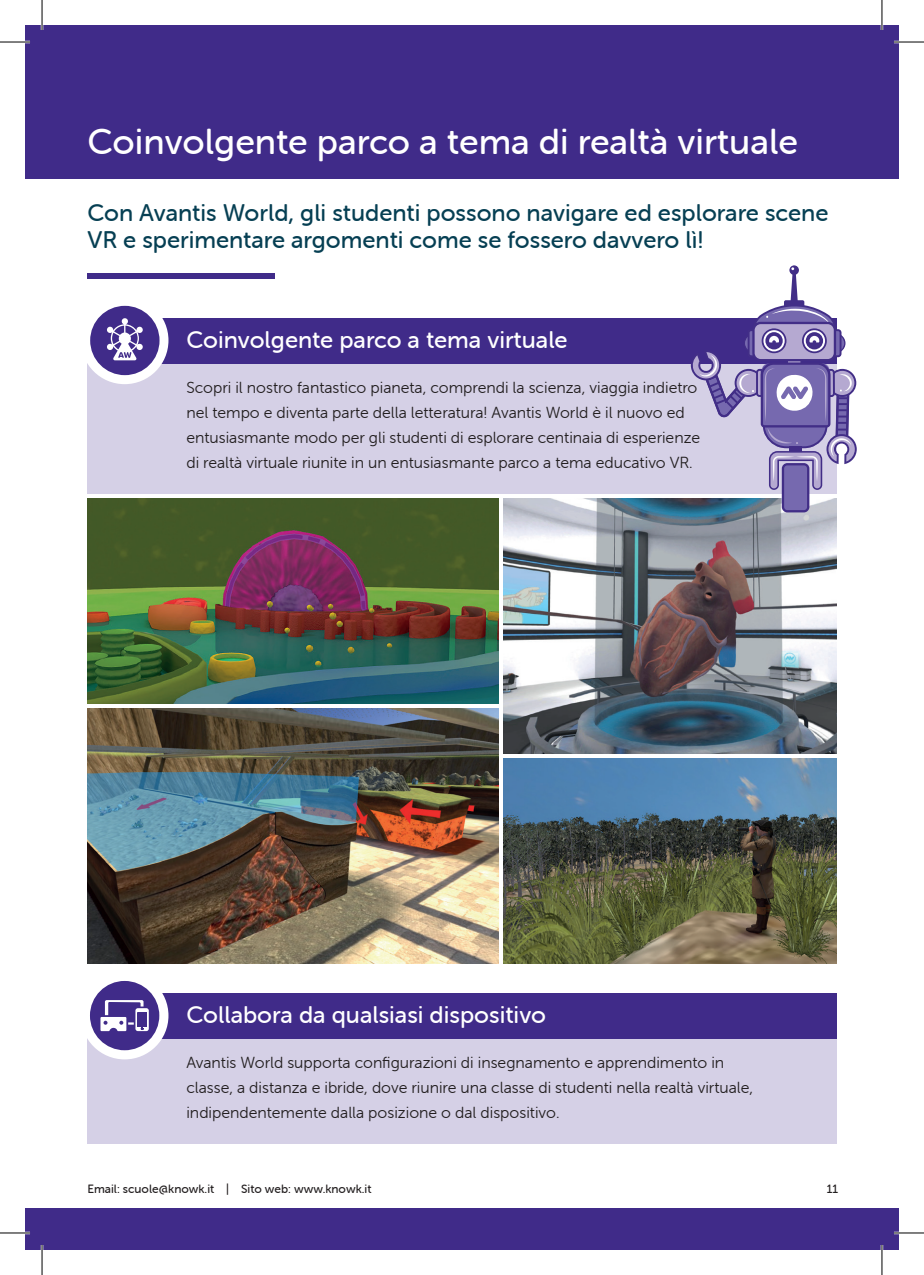
<style>
.page{position:relative;width:924px;height:1275px;background:#fff}
.page>*{position:absolute;margin:0;border:0;box-sizing:border-box;transform-origin:0 0}
.t1{font:36px "Museo Sans Rounded 500";color:#fff}
.t2{font:24px/27px "Museo Sans Rounded 500";color:#063f53}
.t3{font:24px "Museo Sans Rounded 500";color:#fff}
.t4{font:16px/25px "Museo Sans Rounded 300";color:#231f20}
.t5{font:12px "Museo Sans Rounded 500";color:#231f20}
</style>
<div class="page">
<div style="left:25px;top:25px;width:17px;height:153px;background:#402b89"></div>
<div style="left:42px;top:25px;width:856px;height:153px;background:#402b89"></div>
<div style="left:25px;top:1208px;width:17px;height:42px;background:#402b89"></div>
<div style="left:42px;top:1208px;width:856px;height:42px;background:#402b89"></div>
<div style="left:87px;top:273px;width:187px;height:5px;background:#402b89"></div>
<div style="left:87px;top:363px;width:749px;height:130px;background:#d5d0e6"></div>
<div style="left:87px;top:1038px;width:749px;height:105px;background:#d5d0e6"></div>
<div style="left:138px;top:318px;width:698px;height:45px;background:#402b89"></div>
<div style="left:138px;top:993px;width:698px;height:45px;background:#402b89"></div>
<img style="left:503px;top:498px;width:333px;height:255px">
<img style="left:87px;top:498px;width:411px;height:205px">
<img style="left:87px;top:708px;width:411px;height:255px">
<img style="left:503px;top:758px;width:333px;height:205px">
<div style="left:81px;top:971px;width:87px;height:88px;background:#fff;border-radius:50%"></div>
<svg style="left:90px;top:981px;width:69px;height:69px"></svg>
<div style="left:81px;top:296px;width:87px;height:88px;background:#fff;border-radius:50%"></div>
<svg style="left:90px;top:306px;width:69px;height:69px"></svg>
<svg style="left:690px;top:267px;width:166px;height:245px"></svg>
<hr style="left:0;top:41px;width:30px;height:2px;background:#fff">
<hr style="left:893px;top:41px;width:30px;height:2px;background:#fff">
<hr style="left:0;top:1231px;width:30px;height:3px;background:#fff">
<hr style="left:893px;top:1231px;width:30px;height:3px;background:#fff">
<hr style="left:41px;top:0;width:2px;height:30px;background:#fff">
<hr style="left:41px;top:1245px;width:2px;height:30px;background:#fff">
<hr style="left:880px;top:0;width:2px;height:30px;background:#fff">
<hr style="left:880px;top:1245px;width:2px;height:30px;background:#fff">
<hr style="left:0;top:42px;width:30px;height:1px;background:#000">
<hr style="left:893px;top:42px;width:30px;height:1px;background:#000">
<hr style="left:0;top:1232px;width:30px;height:1px;background:#000">
<hr style="left:893px;top:1232px;width:30px;height:1px;background:#000">
<hr style="left:42px;top:0;width:1px;height:30px;background:#000">
<hr style="left:42px;top:1245px;width:1px;height:30px;background:#000">
<hr style="left:881px;top:0;width:1px;height:30px;background:#000">
<hr style="left:881px;top:1245px;width:1px;height:30px;background:#000">
<h1 class="t1" style="left:87px;top:122px;width:711px">Coinvolgente parco a tema di realtà virtuale</h1>
<h2 class="t2" style="left:87px;top:199px;width:742px">Con Avantis World, gli studenti possono navigare ed esplorare scene<br>VR e sperimentare argomenti come se fossero davvero lì!</h2>
<h2 class="t3" style="left:186px;top:327px;width:382px">Coinvolgente parco a tema virtuale</h2>
<p class="t4" style="left:186px;top:375px;width:515px">Scopri il nostro fantastico pianeta, comprendi la scienza, viaggia indietro nel tempo e diventa parte della letteratura! Avantis World è il nuovo ed entusiasmante modo per gli studenti di esplorare centinaia di esperienze di realtà virtuale riunite in un entusiasmante parco a tema educativo VR.</p>
<h2 class="t3" style="left:186px;top:1002px;width:361px">Collabora da qualsiasi dispositivo</h2>
<p class="t4" style="left:186px;top:1050px;width:568px">Avantis World supporta configurazioni di insegnamento e apprendimento in classe, a distanza e ibride, dove riunire una classe di studenti nella realtà virtuale, indipendentemente dalla posizione o dal dispositivo.</p>
<p class="t5" style="left:87px;top:1182px;width:285px">Email: scuole@knowk.it | Sito web: www.knowk.it</p>
<p class="t5" style="left:826px;top:1182px;width:13px">11</p>
</div>
